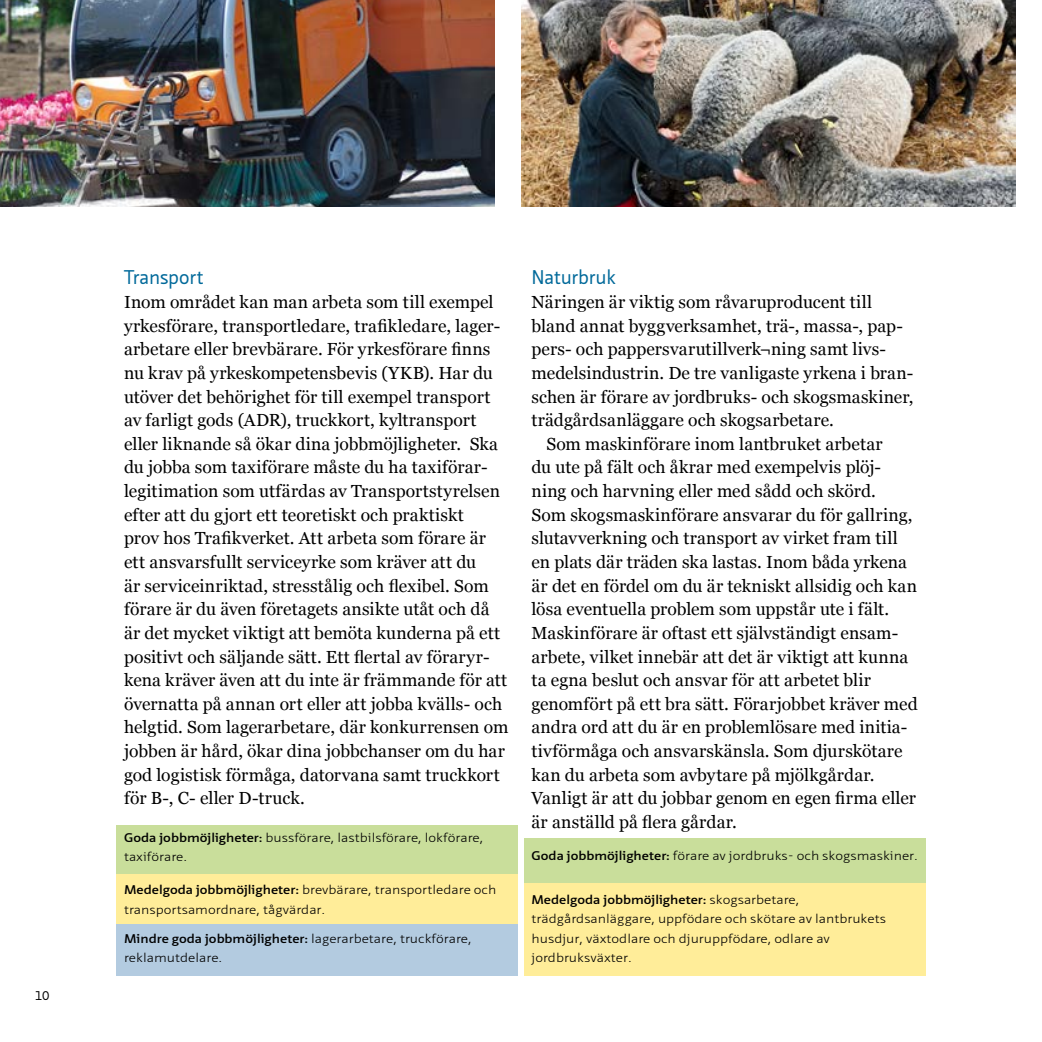
<style>
.page{position:relative;width:1042px;height:1042px;background:#fff}
.page>*{position:absolute;margin:0;border:0;box-sizing:border-box;transform-origin:0 0}
.t1{font:19.25px "Neue Sans Pro";letter-spacing:-.01em;color:#00699a}
.t2{font:17.5px/23.6px "Georgia";letter-spacing:.005em;color:#000}
.t3{font:300 12.25px/19.2px "Neue Sans Pro";color:#000;scale:1.17 1}
.t4{font:12.25px "Neue Sans Pro";color:#000}
.s1{font-weight:600}
</style>
<div class="page">
<img style="left:0;top:0;width:495px;height:207px">
<img style="left:521px;top:0;width:495px;height:207px">
<div style="left:524px;top:838px;width:401px;height:45px;background:#c9de9b"></div>
<div style="left:524px;top:883px;width:401px;height:93px;background:#ffed99"></div>
<div style="left:116px;top:824px;width:402px;height:50px;background:#c9de9b"></div>
<div style="left:116px;top:874px;width:402px;height:51px;background:#ffed99"></div>
<div style="left:116px;top:924px;width:402px;height:51px;background:#b3cbe0"></div>
<p class="t4" style="left:35px;top:988px;width:16px">10</p>
<p class="t1" style="left:124px;top:265px;width:81px">Transport</p>
<p class="t2" style="left:124px;top:291px;width:386px">Inom området kan man arbeta som till exempel yrkesförare, transportledare, trafikledare, lager&shy;arbetare eller brevbärare. För yrkesförare finns nu krav på yrkeskompetensbevis (YKB). Har du utöver det behörighet för till exempel transport av farligt gods (ADR), truckkort, kyltransport eller liknande så ökar dina jobbmöjligheter. Ska du jobba som taxiförare måste du ha taxiförar&shy;legitimation som utfärdas av Transportstyrelsen efter att du gjort ett teoretiskt och praktiskt<br>prov hos Trafikverket. Att arbeta som förare är ett ansvarsfullt serviceyrke som kräver att du<br>är serviceinriktad, stresstålig och flexibel. Som förare är du även företagets ansikte utåt och då är det mycket viktigt att bemöta kunderna på ett positivt och säljande sätt. Ett flertal av föraryr&shy;kena kräver även att du inte är främmande för att övernatta på annan ort eller att jobba kvälls- och helgtid. Som lagerarbetare, där konkurrensen om jobben är hård, ökar dina jobbchanser om du har god logistisk förmåga, datorvana samt truckkort för B-, C- eller D-truck.</p>
<p class="t3" style="left:124px;top:827px;width:309px"><span class="s1">Goda jobbmöjligheter:</span> bussförare, lastbilsförare, lokförare, taxiförare.</p>
<p class="t3" style="left:124px;top:880px;width:320px"><span class="s1">Medelgoda jobbmöjligheter:</span> brevbärare, transportledare och transportsamordnare, tågvärdar.</p>
<p class="t3" style="left:124px;top:929px;width:299px"><span class="s1">Mindre goda jobbmöjligheter:</span> lagerarbetare, truckförare, reklamutdelare.</p>
<p class="t1" style="left:531px;top:265px;width:86px">Naturbruk</p>
<p class="t2" style="left:531px;top:291px;width:342px">Näringen är viktig som råvaruproducent till</p>
<p class="t2" style="left:531px;top:314px;width:373px">bland annat byggverksamhet, trä-, massa-, pap-</p>
<p class="t2" style="left:531px;top:338px;width:356px">pers- och pappersvarutillverk¬ning samt livs-</p>
<p class="t2" style="left:531px;top:361px;width:383px">medelsindustrin. De tre vanligaste yrkena i bran-</p>
<p class="t2" style="left:531px;top:385px;width:383px">schen är förare av jordbruks- och skogsmaskiner,</p>
<p class="t2" style="left:531px;top:409px;width:304px">trädgårdsanläggare och skogsarbetare.</p>
<p class="t2" style="left:546px;top:432px;width:338px">Som maskinförare inom lantbruket arbetar</p>
<p class="t2" style="left:531px;top:456px;width:351px">du ute på fält och åkrar med exempelvis plöj-</p>
<p class="t2" style="left:531px;top:480px;width:346px">ning och harvning eller med sådd och skörd.</p>
<p class="t2" style="left:531px;top:503px;width:382px">Som skogsmaskinförare ansvarar du för gallring,</p>
<p class="t2" style="left:531px;top:527px;width:368px">slutavverkning och transport av virket fram till</p>
<p class="t2" style="left:531px;top:550px;width:377px">en plats där träden ska lastas. Inom båda yrkena</p>
<p class="t2" style="left:531px;top:574px;width:387px">är det en fördel om du är tekniskt allsidig och kan</p>
<p class="t2" style="left:531px;top:598px;width:359px">lösa eventuella problem som uppstår ute i fält.</p>
<p class="t2" style="left:531px;top:621px;width:368px">Maskinförare är oftast ett självständigt ensam-</p>
<p class="t2" style="left:531px;top:645px;width:378px">arbete, vilket innebär att det är viktigt att kunna</p>
<p class="t2" style="left:531px;top:669px;width:341px">ta egna beslut och ansvar för att arbetet blir</p>
<p class="t2" style="left:531px;top:692px;width:388px">genomfört på ett bra sätt. Förarjobbet kräver med</p>
<p class="t2" style="left:531px;top:716px;width:377px">andra ord att du är en problemlösare med initia-</p>
<p class="t2" style="left:531px;top:739px;width:372px">tivförmåga och ansvarskänsla. Som djurskötare</p>
<p class="t2" style="left:531px;top:763px;width:345px">kan du arbeta som avbytare på mjölkgårdar.</p>
<p class="t2" style="left:531px;top:787px;width:386px">Vanligt är att du jobbar genom en egen firma eller</p>
<p class="t2" style="left:531px;top:810px;width:207px">är anställd på flera gårdar.</p>
<p class="t3" style="left:531px;top:845px;width:332px"><span class="s1">Goda jobbmöjligheter:</span> förare av jordbruks- och skogsmaskiner.</p>
<p class="t3" style="left:531px;top:890px;width:304px"><span class="s1">Medelgoda jobbmöjligheter:</span> skogsarbetare, trädgårdsanläggare, uppfödare och skötare av lantbrukets husdjur, växtodlare och djuruppfödare, odlare av jordbruksväxter.</p>
</div>
